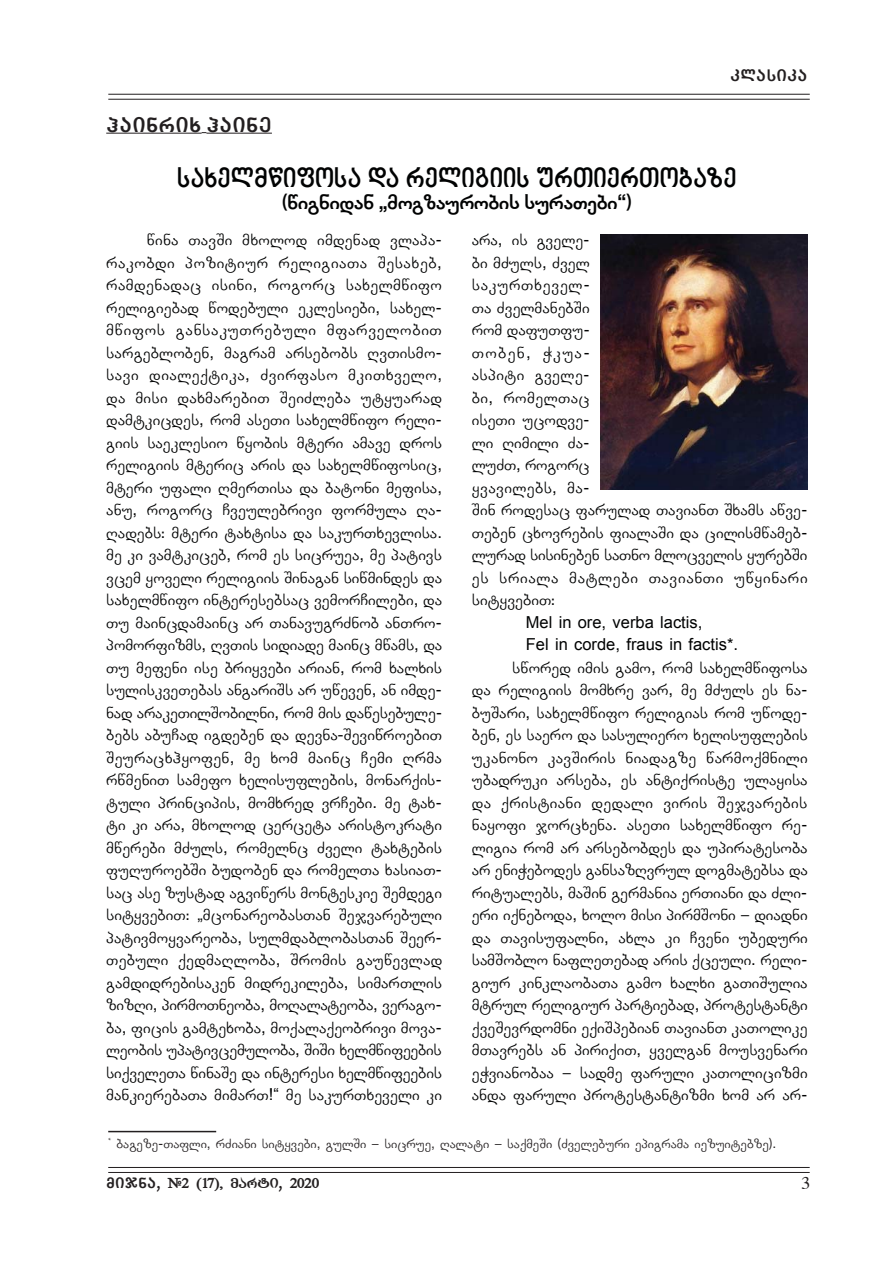
<style>
.page{position:relative;width:893px;height:1263px;background:#fff}
.page>*{position:absolute;margin:0;border:0;box-sizing:border-box;transform-origin:0 0}
.t1{font:27px "WSGEM Bold";color:#010202}
.t2{font:700 21px "A Kolkhety N";color:#010202}
.t3{font:700 21px "Kolhety Mt";color:#231f20}
.t4{font:18px "GEO Lit Nusx";color:#231f20}
.t5{font:16.5px/22.5px "A Kolkhety N";color:#010202;text-align:justify}
.t6{font:16.5px/22.5px "BPG Glaho Arial";color:#010202}
.t7{font:700 16.5px "Kolhety Mt";color:#231f20}
.t8{font:700 15px "Acad Mtavr";color:#231f20}
.t9{font:13.5px "A Kolkhety N";color:#231f20}
.s1{font-family:"BPG Glaho Arial"}
.s2{font-family:"A Kolkhety N"}
.s3{font-family:"Kolhety Mt"}
</style>
<div class="page">
<hr style="left:108px;top:94px;width:702px;height:1px;background:#231f20">
<hr style="left:108px;top:99px;width:702px;height:1px;background:#231f20">
<hr style="left:108px;top:1167px;width:702px;height:1px;background:#231f20">
<hr style="left:108px;top:1172px;width:702px;height:1px;background:#231f20">
<hr style="left:106px;top:133px;width:96px;height:1px;background:#231f20">
<hr style="left:206px;top:133px;width:66px;height:1px;background:#231f20">
<img style="left:600px;top:234px;width:208px;height:256px">
<hr style="left:108px;top:1131px;width:108px;height:1px;background:#231f20">
<p class="t7" style="left:730px;top:66px;width:79px">KLASIKA</p>
<p class="t3" style="left:106px;top:113px;width:167px">HAINRIX HAINE</p>
<h1 class="t1" style="left:177px;top:165px;width:561px">SAXELMWIFOSA DA RELIGIIS URTIERTOBAZE</h1>
<p class="t2" style="left:282px;top:190px;width:351px">(WIGNIDAN `MOGZAUROBIS SURATEBI~)</p>
<p class="t5" style="left:106px;top:228px;width:337px;text-indent:40px">WINA TAV SI MXO LOD IM DE NAD VLA PA-RA KOB DI PO ZI TI UR RE LI GI A TA SE SA XEB, RAM DE NA DAC ISI NI, RO GORC SA XEL MWI FO RE LI GI E BAD WO DE BU LI EK LE SI E BI, SA XEL-MWI FOS GAN SA KUT RE BU LI MFAR VE LO BIT SAR GEB LO BEN, MAG RAM AR SE BOBS RVTIS MO-SA VI DI A LEQ TI KA, ZVIR FA SO MKIT XVE LO, DA MI SI DAX MA RE BIT SE IZ LE BA UT YU A RAD DAM TKIC DES, ROM ASE TI SA XEL MWI FO RE LI-GI IS SA EK LE SIO WYO BIS MTE RI AMA VE DROS RE LI GI IS MTE RIC ARIS DA SA XEL MWI FO SIC, MTE RI UFA LI RMER TI SA DA BA TO NI ME FI SA, ANU, RO GORC CVE U LEB RI VI FOR MU LA RA-RA DEBS: MTE RI TAX TI SA DA SA KUR TXEV LI SA.<br>ME KI VAM TKI CEB, ROM ES SIC RU EA, ME PA TIVS VCEM YO VE LI RE LI GI IS SI NA GAN SIW MIN DES DA SA XEL MWI FO IN TE RE SEB SAC VE MOR CI LE BI, DA TU MA IN CDA MA INC AR TA NA VUG RZNOB AN TRO-PO MOR FIZMS, RVTIS SI DI A DE MA INC MWAMS, DA TU ME FE NI ISE BRIY VE BI ARI AN, ROM XAL XIS SU LIS KVE TE BAS AN GA RISS AR UWE VEN, AN IM DE-NAD ARA KE TIL SO BIL NI, ROM MIS DA WE SE BU LE-BEBS ABU CAD IG DE BEN DA DEV NA<span class="s1">-</span>SE VIW RO E BIT SE U RAC XHYO FEN, ME XOM MA INC CE MI RRMA RWME NIT SA ME FO XE LI SUF LE BIS, MO NAR QIS-TU LI PRIN CI PIS, MOM XRED VRCE BI. ME TAX-TI KI ARA, MXO LOD CER CE TA ARIS TOK RA TI MWE RE BI MZULS, RO MELNC ZVE LI TAX TE BIS FU RU RO EB SI BU DO BEN DA RO MEL TA XA SI AT-SAC ASE ZUS TAD AG VI WERS MON TES KIE SEM DE GI SIT YVE BIT: <span class="s1">„</span>MCO NA RE O BAS TAN SEJ VA RE BU LI PA TIV MOY VA RE O BA, SUL MDAB LO BAS TAN SE ER-TE BU LI QED MAR LO BA, SRO MIS GA U WEV LAD GAM DID RE BI SA KEN MID RE KI LE BA, SI MAR TLIS ZIZ RI, PIR MOT NE O BA, MO RA LA TE O BA, VE RA GO-BA, FI CIS GAM TE XO BA, MO QA LA QE OB RI VI MO VA-LE O BIS UPA TIV CE MU LO BA, SI SI XEL MWI FE E BIS SIQ VE LE TA WI NA SE DA IN TE RE SI XEL MWI FE E BIS MAN KI E RE BA TA MI MART<span class="s1">!“</span> ME SA KUR TXE VE LI KI</p>
<p class="t5" style="left:472px;top:228px;width:337px;text-align:left">ARA, IS GVE LE-<br>BI MZULS, ZVEL<br>SA KUR TXE VEL-<br>TA ZVEL MA NEB SI<br>ROM DA FUT FU-<br>TO BEN, WKU A-<br>AS PI TI GVE LE-<br>BI, RO MEL TAC<br>ISE TI UCOD VE-<br>LI RI MI LI ZA-<br>LUZT, RO GORC<br>YVA VI LEBS, MA-<br>SIN RO DE SAC FA RU LAD TA VI ANT SXAMS AW VE-<br>TE BEN CXOV RE BIS FI A LA SI DA CI LIS MWA MEB-<br>LU RAD SI SI NE BEN SAT NO MLOC VE LIS YU REB SI<br>ES SRI A LA MAT LE BI TA VI AN TI UW YI NA RI<br>SIT YVE BIT:</p>
<p class="t6" style="left:526px;top:612px;width:214px">Mel in ore<span class="s2">,</span> verba lactis<span class="s2">,<br></span>Fel in corde<span class="s2">,</span> fraus in factis*<span class="s2">.</span></p>
<p class="t5" style="left:472px;top:656px;width:337px;text-indent:40px">SWO RED IMIS GA MO, ROM SA XEL MWI FO SA DA RE LI GI IS MOM XRE VAR, ME MZULS ES NA-BU SA RI, SA XEL MWI FO RE LI GI AS ROM UWO DE-BEN, ES SA ER O DA SA SU LI E RO XE LI SUF LE BIS UKA NO NO KAV SI RIS NI A DAG ZE WAR MOQ MNI LI UBAD RU KI AR SE BA, ES AN TIQ RIS TE ULA YI SA DA QRIS TI A NI DE DA LI VI RIS SEJ VA RE BIS NA YO FI JOR CXE NA. ASE TI SA XEL MWI FO RE-LI GIA ROM AR AR SE BOB DES DA UPI RA TE SO BA AR ENI WE BO DES GAN SAZ RVRUL DOG MA TEB SA DA RI TU A LEBS, MA SIN GER MA NIA ER TI A NI DA ZLI-E RI IQ NE BO DA, XO LO MI SI PIR MSO NI _ DI AD NI DA TA VI SU FAL NI, AX LA KI CVE NI UBE DU RI SAM SOB LO NAF LE TE BAD ARIS QCE U LI. RE LI-GI UR KIN KLA O BA TA GA MO XAL XI GA TI SU LIA MTRUL RE LI GI UR PAR TI E BAD, PRO TES TAN TI QVE SEV RDOM NI EQIS PE BI AN TA VI ANT KA TO LI KE MTAV REBS AN PI RI QIT, YVEL GAN MO US VE NA RI EW VI A NO BAA _ SAD ME FA RU LI KA TO LI CIZ MI AN DA FA RU LI PRO TES TAN TIZ MI XOM AR AR-</p>
<p class="t9" style="left:108px;top:1135px;width:670px"><sup>*</sup> BAGEZE-TAFLI, RZIANI SITYVEBI, GULSI _ SICRUE, RALATI _ SAQMESI (ZVELEBURI EPIGRAMA IEZUITEBZE).</p>
<p class="t8" style="left:106px;top:1177px;width:214px"><span class="s3">MIJNA,</span> #2 (17), MARTI<span class="s3">,</span> 2020</p>
<p class="t4" style="left:801px;top:1177px;width:10px">3</p>
</div>
